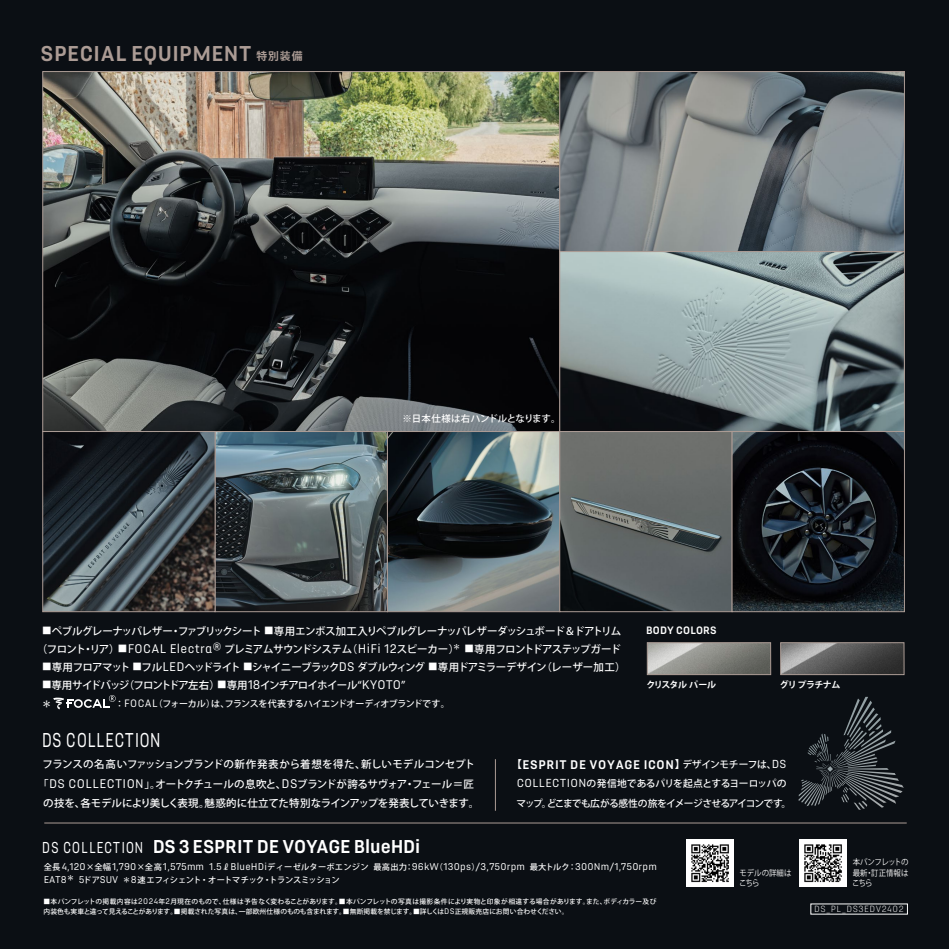
<style>
.page{position:relative;width:949px;height:949px;background:#fff}
.page>*{position:absolute;margin:0;border:0;box-sizing:border-box;transform-origin:0 0}
.t1{font:700 22.5px "DS Automobiles";letter-spacing:.02em;color:#ac9c95}
.t2{font:21px "DS Automobiles Pro";letter-spacing:.02em;color:#fff;scale:.8 1}
.t3{font:700 19.5px "DS Automobiles Pro";letter-spacing:-.005em;color:#fff}
.t4{font:700 13.2px "DS Automobiles";letter-spacing:.05em;color:#fff}
.t5{font:700 11.25px "DS Automobiles";letter-spacing:.015em;color:#fff}
.t6{font:500 10.5px/18px "Koz Go Pro";letter-spacing:-.05em;color:#fff;text-align:center}
.t7{font:500 10.5px/19.5px "Koz Go Pro";letter-spacing:-.02em;color:#fff;text-align:center}
.t8{font:500 10.5px "Koz Go Pro";letter-spacing:-.085em;color:#fff}
.t9{font:10.35px "DS Automobiles";letter-spacing:.02em;color:#fff}
.t10{font:500 9.75px/19.5px "Koz Go Pro";letter-spacing:-.06em;color:#fff}
.t11{font:500 9.45px "Koz Go Pro";letter-spacing:-.01em;color:#fff}
.t12{font:300 9.3px "DS Automobiles";letter-spacing:.055em;color:#fff}
.t13{font:500 9px "Koz Go Pro";letter-spacing:-.045em;color:#fff}
.t14{font:700 9px "Koz Go Pro";letter-spacing:-.06em;color:#fff}
.t15{font:500 8.25px "Koz Go Pro";letter-spacing:-.04em;color:#fff}
.t16{font:8.25px/10.5px "Koz Go Pr 6 N";letter-spacing:-.015em;color:#fff;scale:.9 1}
.t17{font:500 6.75px/10.5px "Koz Go Pro";letter-spacing:-.01em;color:#fff}
.s1{font-family:"Koz Go Pro";font-size:10.8px}
.s2{font-size:9.45px}
.s3{font-family:"DS Automobiles";font-weight:400;font-size:13.2px}
.s4{font-family:"DS Automobiles";font-weight:400;font-size:11.25px}
.s5{font-family:"DS Automobiles";font-weight:400;font-size:16.65px}
.s6{font-family:"Koz Go Pro";font-size:10.5px}
.s7{font-family:"Koz Go Pro";font-weight:500;font-size:9.75px}
.s8{font-weight:400;font-size:12.15px}
.s9{font-family:"DS Automobiles";font-weight:400;font-size:12.15px}
.s10{font-family:"Koz Go Pro";font-weight:500;font-size:8.25px}
.s11{font-family:"DS Automobiles";font-weight:400;font-size:10.35px}
.s12{font-family:"DS Automobiles";font-weight:400;font-size:8.4px}
</style>
<div class="page">
<div style="left:0;top:0;width:948px;height:948px;background:#0b0f14"></div>
<img style="left:44px;top:73px;width:858px;height:537px">
<div style="left:387px;top:431px;width:173px;height:181px;border:1px solid #ac9c95"></div>
<div style="left:215px;top:431px;width:172px;height:181px;border:1px solid #ac9c95"></div>
<div style="left:559px;top:431px;width:173px;height:181px;border:1px solid #ac9c95"></div>
<div style="left:731px;top:431px;width:173px;height:181px;border:1px solid #ac9c95"></div>
<div style="left:559px;top:251px;width:345px;height:181px;border:1px solid #ac9c95"></div>
<div style="left:559px;top:71px;width:345px;height:181px;border:1px solid #ac9c95"></div>
<div style="left:42px;top:431px;width:173px;height:181px;border:1px solid #ac9c95"></div>
<img style="left:686px;top:839px;width:47px;height:47px">
<img style="left:799px;top:839px;width:47px;height:47px">
<img style="left:648px;top:644px;width:120px;height:28px">
<div style="left:646px;top:642px;width:124px;height:32px;border:1px solid #ac9c95"></div>
<img style="left:782px;top:644px;width:120px;height:28px">
<div style="left:780px;top:642px;width:124px;height:32px;border:1px solid #ac9c95"></div>
<svg style="left:798px;top:696px;width:105px;height:113px"></svg>
<hr style="left:495px;top:759px;width:1px;height:51px;background:#ac9c95">
<hr style="left:44px;top:822px;width:862px;height:1px;background:#ac9c95">
<svg style="left:53px;top:695px;width:63px;height:14px"></svg>
<h1 class="t1" style="left:41px;top:39px;width:263px">SPECIAL EQUIPMENT <span class="s1">特別装備</span></h1>
<p class="t11" style="left:402px;top:412px;width:160px">※日本仕様は右ハンドルとなります。</p>
<p class="t6" style="left:37px;top:622px;width:585px"><span class="s2">■</span>ペブルグレーナッパレザー・ファブリックシート <span class="s2">■</span>専用エンボス加工入りペブルグレーナッパレザーダッシュボード＆ドアトリム（フロント・リア）<span class="s2">■</span><span class="s3">FOCAL Electra®</span> プレミアムサウンドシステム（<span class="s3">HiFi 12</span>スピーカー）<sup>＊</sup> <span class="s2">■</span>専用フロントドアステップガード</p>
<p class="t6" style="left:42px;top:658px;width:585px"><span class="s2">■</span>専用フロアマット <span class="s2">■</span>フル<span class="s3">LED</span>ヘッドライト <span class="s2">■</span>シャイニーブラック<span class="s3">DS</span> ダブルウィング <span class="s2">■</span>専用ドアミラーデザイン（レーザー加工）</p>
<p class="t8" style="left:42px;top:677px;width:365px"><span class="s2">■</span>専用サイドバッジ（フロントドア左右）<span class="s2">■</span>専用<span class="s3">18</span>インチアロイホイール“<span class="s3">KYOTO</span>”</p>
<p class="t6" style="left:41px;top:695px;width:12px">＊</p>
<p class="t13" style="left:115px;top:697px;width:336px">：<span class="s4">FOCAL</span>（フォーカル）は、フランスを代表するハイエンドオーディオブランドです。</p>
<h2 class="t2" style="left:42px;top:727px;width:150px">DS COLLECTION</h2>
<p class="t5" style="left:646px;top:622px;width:72px">BODY COLORS</p>
<p class="t14" style="left:646px;top:678px;width:71px">クリスタルパール</p>
<p class="t14" style="left:779px;top:678px;width:62px">グリプラチナム</p>
<p class="t7" style="left:38px;top:755px;width:442px">フランスの名高いファッションブランドの新作発表から着想を得た、新しいモデルコンセプト「<span class="s3">DS COLLECTION</span>」。オートクチュールの息吹と、<span class="s3">DS</span>ブランドが誇るサヴォア・フェール＝匠の技を、各モデルにより美しく表現。魅惑的に仕立てた特別なラインアップを発表していきます。</p>
<h3 class="t3" style="left:42px;top:833px;width:380px"><span class="s5">DS COLLECTION</span> DS 3 ESPRIT DE VOYAGE BlueHDi</h3>
<p class="t4" style="left:511px;top:755px;width:276px"><span class="s6">【</span>ESPRIT DE VOYAGE ICON<span class="s6">】</span><span class="s7">デザインモチーフは、</span><span class="s8">DS</span></p>
<p class="t10" style="left:516px;top:774px;width:276px"><span class="s9">COLLECTION</span>の発信地であるパリを起点とするヨーロッパのマップ。どこまでも広がる感性の旅をイメージさせるアイコンです。</p>
<p class="t9" style="left:44px;top:860px;width:614px"><span class="s10">全長</span> 4,120<span class="s10">×全幅</span>1,790<span class="s10">×全高</span>1,575mm 1.5<span class="s10">ℓ</span>BlueHDi<span class="s10">ディーゼルターボエンジン 最高出力：</span>96kW<span class="s10">（</span>130ps<span class="s10">）</span>/3,750rpm <span class="s10">最大トルク：</span>300Nm/1,750rpm</p>
<p class="t15" style="left:44px;top:874px;width:297px"><span class="s11">EAT8</span>＊ <span class="s11">5</span>ドア<span class="s11">SUV</span> ＊<span class="s11">8</span>速エフィシェント・オートマチック・トランスミッション</p>
<p class="t17" style="left:43px;top:896px;width:614px">■本パンフレットの掲載内容は<span class="s12">2024</span>年<span class="s12">2</span>月現在のもので、仕様は予告なく変わることがあります。■本パンフレットの写真は撮影条件により実物と印象が相違する場合があります。また、ボディカラー及び内装色も実車と違って見えることがあります。■掲載された写真は、一部欧州仕様のものも含まれます。■無断掲載を禁じます。■詳しくは<span class="s12">DS</span>正規販売店にお問い合わせください。</p>
<p class="t16" style="left:739px;top:867px;width:59px">モデルの詳細はこちら</p>
<p class="t16" style="left:851px;top:856px;width:64px;text-align:justify">本パンフレットの最新・訂正情報はこちら</p>
<p class="t12" style="left:813px;top:903px;width:91px">DS_PL_DS3EDV2402</p>
</div>
